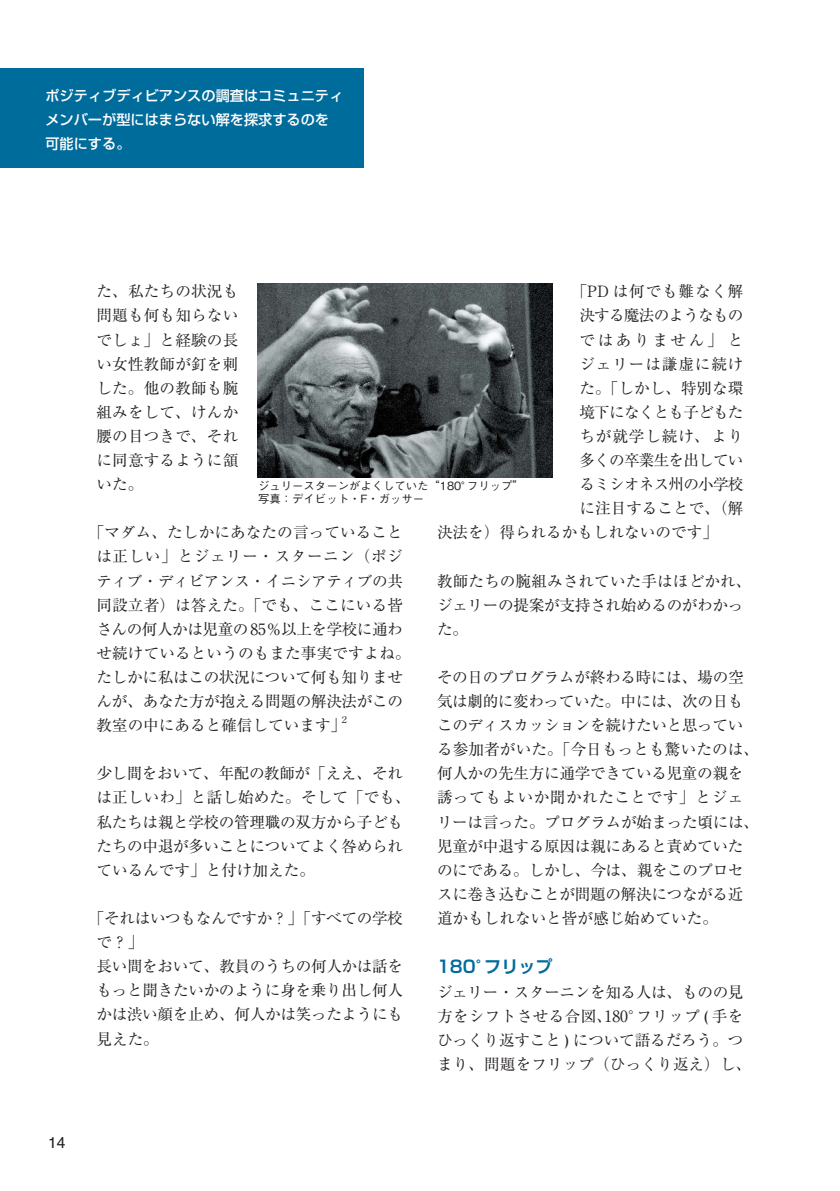
<style>
.page{position:relative;width:840px;height:1191px;background:#fff}
.page>*{position:absolute;margin:0;border:0;box-sizing:border-box;transform-origin:0 0}
.t1{font:700 17px "Shin Go Pro De";color:#006c9b}
.t2{font:15.6px/24px "Ryumin Pro";letter-spacing:-.02em;color:#231f20}
.t3{font:15.6px/24px "Ryumin Pro";color:#231f20}
.t4{font:15.6px "Ryumin Pro";letter-spacing:-.05em;color:#231f20}
.t5{font:15.6px "Ryumin Pro";letter-spacing:.055em;color:#231f20}
.t6{font:15.6px "Ryumin Pro";letter-spacing:.17em;color:#231f20}
.t7{font:15.6px "Helvetica";color:#231f20}
.t8{font:500 14.2px/24px "Shin Go Pro";color:#fff}
.t9{font:500 11.4px "Gothic BBB Pro";color:#231f20}
.t10{font:9px "Ryumin Pro";color:#231f20}
</style>
<div class="page">
<div style="left:0;top:68px;width:363px;height:99px;background:#006c9b"></div>
<img style="left:257px;top:283px;width:295px;height:194px">
<p class="t8" style="left:45px;top:82px;width:299px">ポジティブディビアンスの調査はコミュニティメンバーが型にはまらない解を探求するのを可能にする。</p>
<p class="t7" style="left:48px;top:1128px;width:19px">14</p>
<p class="t5" style="left:571px;top:279px;width:173px">「PD は何でも難なく解</p>
<p class="t4" style="left:579px;top:303px;width:165px">決する魔法のようなもの</p>
<p class="t6" style="left:579px;top:327px;width:165px">ではありません」と</p>
<p class="t5" style="left:579px;top:351px;width:165px">ジェリーは謙虚に続け</p>
<p class="t2" style="left:579px;top:375px;width:165px">た。「しかし、特別な環</p>
<p class="t4" style="left:579px;top:400px;width:165px">境下になくとも子どもた</p>
<p class="t5" style="left:579px;top:424px;width:165px">ちが就学し続け、より</p>
<p class="t4" style="left:579px;top:448px;width:165px">多くの卒業生を出してい</p>
<p class="t4" style="left:579px;top:472px;width:165px">るミシオネス州の小学校</p>
<p class="t3" style="left:579px;top:495px;width:165px">に注目することで、（解</p>
<p class="t3" style="left:437px;top:519px;width:282px">決法を）得られるかもしれないのです」</p>
<p class="t2" style="left:437px;top:567px;width:316px">教師たちの腕組みされていた手はほどかれ、ジェリーの提案が支持され始めるのがわかった。</p>
<p class="t2" style="left:437px;top:664px;width:323px">その日のプログラムが終わる時には、場の空気は劇的に変わっていた。中には、次の日もこのディスカッションを続けたいと思っている参加者がいた。「今日もっとも驚いたのは、何人かの先生方に通学できている児童の親を誘ってもよいか聞かれたことです」とジェリーは言った。プログラムが始まった頃には、児童が中退する原因は親にあると責めていたのにである。しかし、今は、親をこのプロセスに巻き込むことが問題の解決につながる近道かもしれないと皆が感じ始めていた。</p>
<p class="t1" style="left:437px;top:953px;width:117px">180°フリップ</p>
<p class="t2" style="left:437px;top:978px;width:316px">ジェリー・スターニンを知る人は、ものの見方をシフトさせる合図、180°フリップ ( 手をひっくり返すこと ) について語るだろう。つまり、問題をフリップ（ひっくり返え）し、</p>
<p class="t2" style="left:96px;top:278px;width:143px;text-align:justify">た、私たちの状況も問題も何も知らないでしょ」と経験の長い女性教師が釘を刺した。他の教師も腕組みをして、けんか腰の目つきで、それに同意するように頷いた。</p>
<p class="t3" style="left:96px;top:519px;width:316px;text-indent:-8px">「マダム、たしかにあなたの言っていることは正しい」とジェリー・スターニン（ポジティブ・ディビアンス・イニシアティブの共同設立者）は答えた。「でも、ここにいる皆さんの何人かは児童の85％以上を学校に通わせ続けているというのもまた事実ですよね。たしかに私はこの状況について何も知りませんが、あなた方が抱える問題の解決法がこの教室の中にあると確信しています」</p>
<p class="t9" style="left:258px;top:476px;width:267px">ジュリースターンがよくしていた“180°フリップ”</p>
<p class="t9" style="left:258px;top:489px;width:167px">写真：デイビット・F・ガッサー</p>
<p class="t10" style="left:340px;top:713px;width:11px">２</p>
<p class="t2" style="left:96px;top:760px;width:316px">少し間をおいて、年配の教師が「ええ、それは正しいわ」と話し始めた。そして「でも、私たちは親と学校の管理職の双方から子どもたちの中退が多いことについてよく咎められているんです」と付け加えた。</p>
<p class="t2" style="left:96px;top:905px;width:308px;text-indent:-8px">「それはいつもなんですか？」「すべての学校で？」</p>
<p class="t2" style="left:96px;top:953px;width:308px;text-align:justify">長い間をおいて、教員のうちの何人かは話をもっと聞きたいかのように身を乗り出し何人かは渋い顔を止め、何人かは笑ったようにも見えた。</p>
</div>
